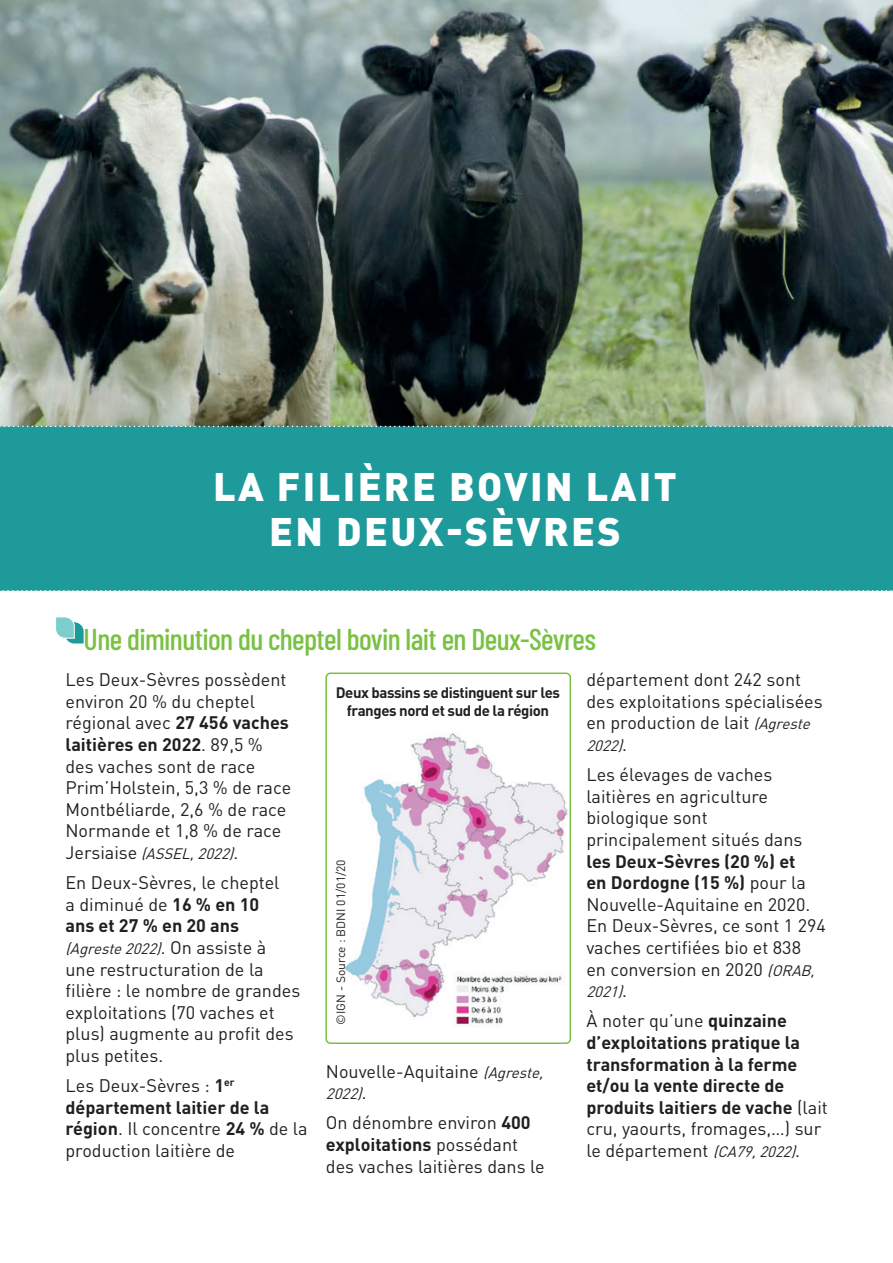
<style>
.page{position:relative;width:893px;height:1263px;background:#fff}
.page>*{position:absolute;margin:0;border:0;box-sizing:border-box;transform-origin:0 0}
.t1{font:900 39.3px/45px "DIN Pro";letter-spacing:.06em;color:#fff;text-align:center}
.t2{font:500 30px "Barlow Condensed";letter-spacing:-.02em;color:#79c142}
.t3{font:18px/21.6px "DINOT";color:#231f20}
.t4{font:700 18px/21.6px "DINOT";color:#231f20}
.t5{font:italic 15px "DINOT";color:#231f20}
.t6{font:700 15px/18px "DINOT";letter-spacing:-.03em;color:#231f20;text-align:center}
.t7{font:12px "DINOT";color:#231f20}
.s1{font-weight:700}
.s2{font-style:normal;font-size:18px}
.s3{font-style:italic;font-size:15px}
.s4{font-weight:400}
.s5{font-weight:400;font-style:italic;font-size:15px}
</style>
<div class="page">
<img style="left:0;top:0;width:893px;height:426px">
<div style="left:0;top:427px;width:893px;height:163px;background:#1e9a9b"></div>
<svg style="left:0;top:590px;width:893px;height:1px"></svg>
<svg style="left:0;top:426px;width:893px;height:1px"></svg>
<svg style="left:56px;top:617px;width:28px;height:26px"></svg>
<img style="left:344px;top:733px;width:224px;height:293px">
<div style="left:325px;top:672px;width:246px;height:372px;border:2px solid #79c142;border-radius:4px"></div>
<h1 class="t1" style="left:213px;top:463px;width:465px">LA FILIÈRE BOVIN LAIT<br>EN DEUX-SÈVRES</h1>
<h2 class="t2" style="left:84px;top:617px;width:514px">Une diminution du cheptel bovin lait en Deux-Sèvres</h2>
<p class="t3" style="left:65px;top:669px;width:227px">Les Deux-Sèvres possèdent environ 20 % du cheptel régional avec <span class="s1">27 456 vaches laitières en 2022</span>. 89,5 % des vaches sont de race<br>Prim’Holstein, 5,3 % de race<br>Montbéliarde, 2,6 % de race<br>Normande et 1,8 % de race</p>
<p class="t5" style="left:65px;top:844px;width:174px"><span class="s2">J e r s i a i s e</span> (ASSEL,2022)<span class="s2">.</span></p>
<p class="t3" style="left:65px;top:871px;width:216px">En Deux-Sèvres, le cheptel a diminué de <span class="s1">16 % en 10 ans et 27 % en 20 ans</span></p>
<p class="t5" style="left:65px;top:939px;width:202px">(Agreste2022)<span class="s2">. O n a s s i s t e à</span></p>
<p class="t3" style="left:65px;top:958px;width:236px">une restructuration de la filière : le nombre de grandes exploitations (70 vaches et plus) augmente au profit des plus petites.</p>
<p class="t3" style="left:65px;top:1074px;width:244px">Les Deux-Sèvres : <span class="s1">1</span><sup>er </sup><span class="s1">département laitier de la région</span>. Il concentre <span class="s1">24 %</span> de la production laitière de</p>
<p class="t3" style="left:586px;top:669px;width:238px">département dont 242 sont des exploitations spécialisées en production de lait <span class="s3">(Agreste</span></p>
<p class="t5" style="left:586px;top:736px;width:42px">2022)<span class="s2">.</span></p>
<p class="t3" style="left:586px;top:763px;width:218px">Les élevages de vaches laitières en agriculture biologique sont principalement situés dans</p>
<p class="t3" style="left:586px;top:850px;width:241px"><span class="s1">les Deux-Sèvres (20 %) et<br>en Dordogne (15 %)</span> pour la<br>Nouvelle-Aquitaine en 2020.<br>En Deux-Sèvres, ce sont 1 294 vaches certifiées bio et 838<br>en conversion en 2020 <span class="s3">(ORAB,</span></p>
<p class="t5" style="left:586px;top:982px;width:42px">2021)<span class="s2">.</span></p>
<p class="t4" style="left:586px;top:1009px;width:243px"><span class="s4">À noter qu’une</span> quinzaine d’exploitations pratique la transformation à la ferme et/ou la vente directe de produits laitiers de vache <span class="s4">(lait cru, yaourts, fromages,…) sur le département</span> <span class="s5">(CA79,2022)</span><span class="s4">.</span></p>
<p class="t6" style="left:336px;top:683px;width:226px">Deux bassins se distinguent sur les franges nord et sud de la région</p>
<p class="t7" style="left:333px;top:1025px;width:167px;rotate:-90deg">©IGN - Source : BDNI 01/01/20</p>
<p class="t3" style="left:326px;top:1060px;width:223px">Nouvelle-Aquitaine <span class="s3">(Agreste,</span></p>
<p class="t5" style="left:326px;top:1084px;width:42px">2022)<span class="s2">.</span></p>
<p class="t3" style="left:326px;top:1112px;width:220px">On dénombre environ <span class="s1">400 exploitations</span> possédant des vaches laitières dans le</p>
</div>
